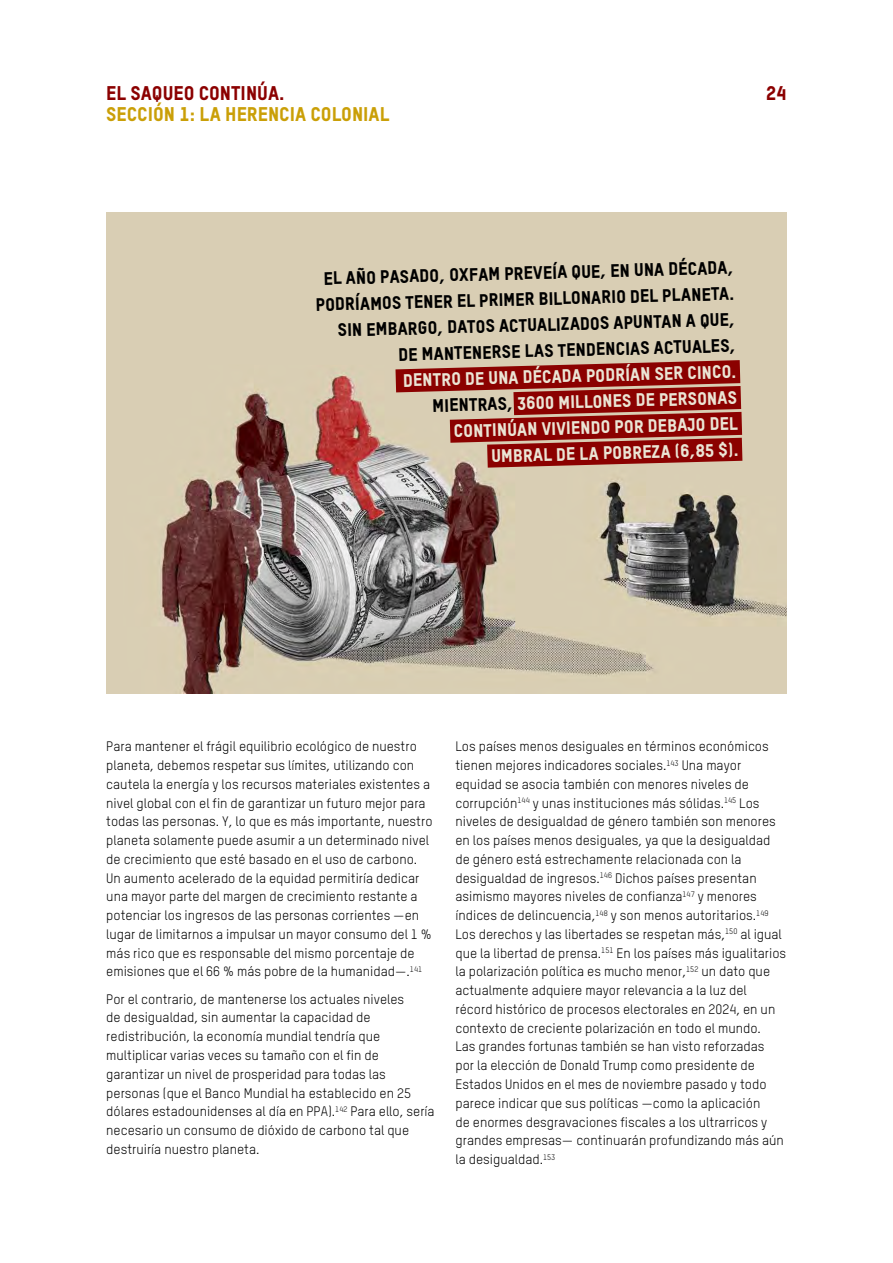
<style>
.page{position:relative;width:893px;height:1263px;background:#fff}
.page>*{position:absolute;margin:0;border:0;box-sizing:border-box;transform-origin:0 0}
.t1{font:19.5px/21px "Oxfam TSTARPRO Headline";color:#ca9f07}
.t2{font:19.5px "Oxfam TSTARPRO Headline";color:#8b0000}
.t3{font:17.85px/26.1px "Oxfam TSTARPRO Headline";color:#000;text-align:right}
.t4{font:13.5px/18.8px "Oxfam TSTARPRO";color:#000}
.s1{color:#8b0000}
.s2{color:#ebe5d5}
</style>
<div class="page">
<div style="left:106px;top:213px;width:681px;height:481px;background:#d9ceb4"></div>
<img style="left:161px;top:373px;width:626px;height:321px">
<svg style="left:395px;top:360px;width:347px;height:108px"></svg>
<p class="t1" style="left:106px;top:82px;width:284px"><span class="s1">EL SAQUEO CONTINÚA.<br></span>SECCIÓN 1: LA HERENCIA COLONIAL</p>
<p class="t2" style="left:766px;top:81px;width:22px">24</p>
<p class="t3" style="left:314px;top:267px;width:420px;rotate:-2deg">EL AÑO PASADO, OXFAM PREVEÍA QUE, EN UNA DÉCADA, PODRÍAMOS TENER EL PRIMER BILLONARIO DEL PLANETA.<br>SIN EMBARGO, DATOS ACTUALIZADOS APUNTAN A QUE, DE MANTENERSE LAS TENDENCIAS ACTUALES,<br><span class="s2">DENTRO DE UNA DÉCADA PODRÍAN SER CINCO.<br></span>MIENTRAS, <span class="s2">3600 MILLONES DE PERSONAS<br>CONTINÚAN VIVIENDO POR DEBAJO DEL<br>UMBRAL DE LA POBREZA (6,85 $).</span></p>
<p class="t4" style="left:106px;top:737px;width:328px">Para mantener el frágil equilibrio ecológico de nuestro planeta, debemos respetar sus límites, utilizando con cautela la energía y los recursos materiales existentes a nivel global con el fin de garantizar un futuro mejor para todas las personas. Y, lo que es más importante, nuestro planeta solamente puede asumir a un determinado nivel de crecimiento que esté basado en el uso de carbono.<br>Un aumento acelerado de la equidad permitiría dedicar una mayor parte del margen de crecimiento restante a potenciar los ingresos de las personas corrientes —en lugar de limitarnos a impulsar un mayor consumo del 1 % más rico que es responsable del mismo porcentaje de emisiones que el 66 % más pobre de la humanidad—.<sup>141</sup></p>
<p class="t4" style="left:106px;top:989px;width:330px">Por el contrario, de mantenerse los actuales niveles<br>de desigualdad, sin aumentar la capacidad de redistribución, la economía mundial tendría que multiplicar varias veces su tamaño con el fin de garantizar un nivel de prosperidad para todas las personas (que el Banco Mundial ha establecido en 25 dólares estadounidenses al día en PPA).<sup>142</sup> Para ello, sería necesario un consumo de dióxido de carbono tal que destruiría nuestro planeta.</p>
<p class="t4" style="left:455px;top:737px;width:332px">Los países menos desiguales en términos económicos tienen mejores indicadores sociales.<sup>143</sup> Una mayor equidad se asocia también con menores niveles de corrupción<sup>144</sup> y unas instituciones más sólidas.<sup>145</sup> Los niveles de desigualdad de género también son menores en los países menos desiguales, ya que la desigualdad de género está estrechamente relacionada con la desigualdad de ingresos.<sup>146</sup> Dichos países presentan asimismo mayores niveles de confianza<sup>147</sup> y menores índices de delincuencia,<sup>148</sup> y son menos autoritarios.<sup>149<br></sup>Los derechos y las libertades se respetan más,<sup>150</sup> al igual que la libertad de prensa.<sup>151</sup> En los países más igualitarios la polarización política es mucho menor,<sup>152</sup> un dato que actualmente adquiere mayor relevancia a la luz del récord histórico de procesos electorales en 2024, en un contexto de creciente polarización en todo el mundo.<br>Las grandes fortunas también se han visto reforzadas por la elección de Donald Trump como presidente de Estados Unidos en el mes de noviembre pasado y todo parece indicar que sus políticas —como la aplicación<br>de enormes desgravaciones fiscales a los ultrarricos y grandes empresas— continuarán profundizando más aún la desigualdad.<sup>153</sup></p>
</div>
